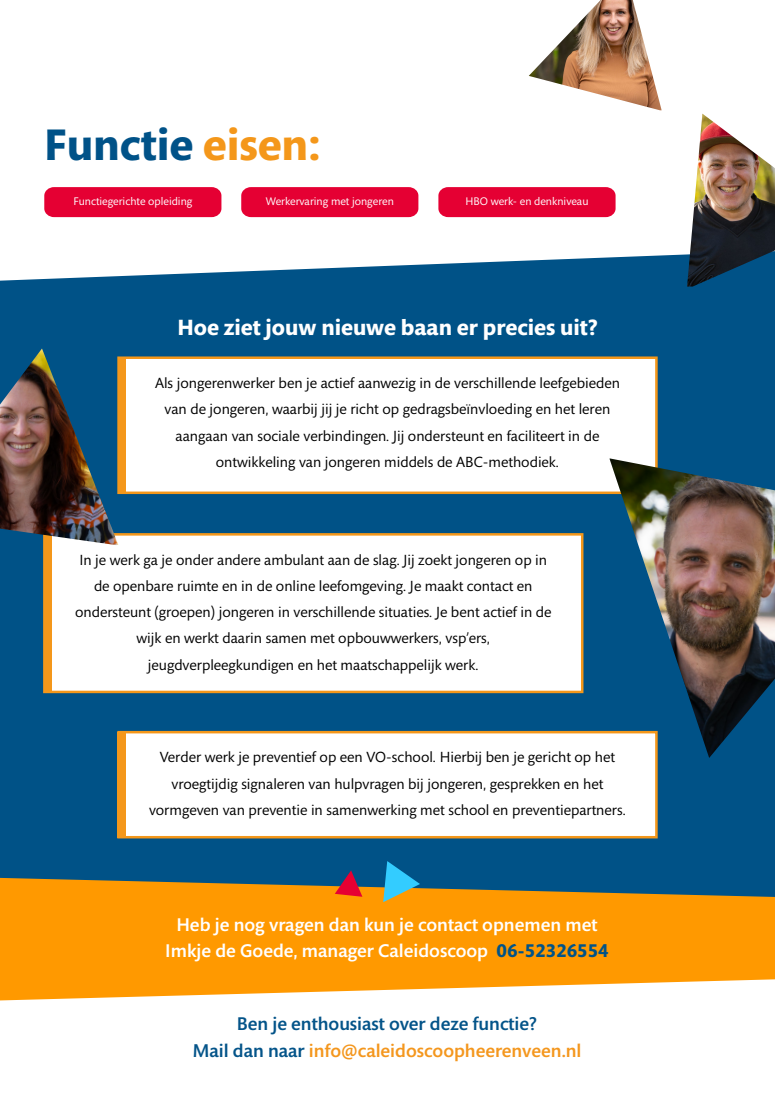
<style>
.page{position:relative;width:775px;height:1093px;background:#fff}
.page>*{position:absolute;margin:0;border:0;box-sizing:border-box;transform-origin:0 0}
.t1{font:700 45px "Mundo Sans Std";color:#005288}
.t2{font:700 22.5px "Mundo Sans Std";color:#fff}
.t3{font:500 18.75px/26.2px "Mundo Sans Std";color:#fff;text-align:center}
.t4{font:500 18.75px/26.2px "Mundo Sans Std";color:#045489;text-align:center}
.t5{font:15px/26.2px "Mundo Sans Std";color:#000;text-align:center}
.t6{font:11.25px "Mundo Sans Std";color:#fff}
.s1{color:#f4971a}
.s2{font-weight:700;color:#005388}
.s3{color:#f4971e}
</style>
<div class="page">
<svg style="left:0;top:254px;width:775px;height:38px;fill:#005287"></svg>
<div style="left:0;top:292px;width:775px;height:756px;background:#005287"></div>
<div style="left:117px;top:731px;width:541px;height:107px;background:#fff;border:2px solid #f4971a"></div>
<div style="left:117px;top:356px;width:541px;height:138px;background:#fff;border:2px solid #f4971a"></div>
<div style="left:119px;top:358px;width:7px;height:135px;background:#f4971a"></div>
<div style="left:0;top:908px;width:775px;height:184px;background:#fff"></div>
<svg style="left:0;top:878px;width:775px;height:122px;background:#ec9c1f"></svg>
<div style="left:43px;top:533px;width:540px;height:160px;background:#fff;border:2px solid #f4971a"></div>
<div style="left:44px;top:534px;width:8px;height:158px;background:#f4971a"></div>
<img style="left:610px;top:458px;width:165px;height:299px">
<img style="left:529px;top:0;width:133px;height:110px">
<img style="left:687px;top:114px;width:88px;height:172px">
<img style="left:0;top:348px;width:118px;height:197px">
<div style="left:117px;top:732px;width:9px;height:105px;background:#f4971a"></div>
<svg style="left:335px;top:870px;width:27px;height:26px"></svg>
<svg style="left:383px;top:861px;width:37px;height:41px"></svg>
<div style="left:241px;top:187px;width:177px;height:30px;background:#e50033"></div>
<div style="left:44px;top:187px;width:177px;height:30px;background:#e50033"></div>
<div style="left:438px;top:187px;width:178px;height:30px;background:#e50033"></div>
<h1 class="t1" style="left:44px;top:120px;width:278px">Functie <span class="s1">eisen:</span></h1>
<p class="t6" style="left:73px;top:195px;width:121px">Functiegerichte opleiding</p>
<p class="t6" style="left:266px;top:195px;width:130px">Werkervaring met jongeren</p>
<p class="t6" style="left:466px;top:195px;width:124px">HBO werk- en denkniveau</p>
<h2 class="t2" style="left:177px;top:315px;width:422px">Hoe ziet jouw nieuwe baan er precies uit?</h2>
<p class="t5" style="left:155px;top:370px;width:466px">Als jongerenwerker ben je actief aanwezig in de verschillende leefgebieden van de jongeren, waarbij jij je richt op gedragsbeïnvloeding en het leren aangaan van sociale verbindingen. Jij ondersteunt en faciliteert in de ontwikkeling van jongeren middels de ABC-methodiek.</p>
<p class="t5" style="left:75px;top:547px;width:478px">In je werk ga je onder andere ambulant aan de slag. Jij zoekt jongeren op in de openbare ruimte en in de online leefomgeving. Je maakt contact en ondersteunt (groepen) jongeren in verschillende situaties. Je bent actief in de wijk en werkt daarin samen met opbouwwerkers, vsp’ers, jeugdverpleegkundigen en het maatschappelijk werk.</p>
<p class="t5" style="left:149px;top:744px;width:478px">Verder werk je preventief op een VO-school. Hierbij ben je gericht op het vroegtijdig signaleren van hulpvragen bij jongeren, gesprekken en het vormgeven van preventie in samenwerking met school en preventiepartners.</p>
<p class="t3" style="left:165px;top:911px;width:445px">Heb je nog vragen dan kun je contact opnemen met<br>Imkje de Goede, manager Caleidoscoop <span class="s2">06-52326554</span></p>
<p class="t4" style="left:192px;top:1011px;width:391px">Ben je enthousiast over deze functie?<br>Mail dan naar <span class="s3">info@caleidoscoopheerenveen.nl</span></p>
</div>
